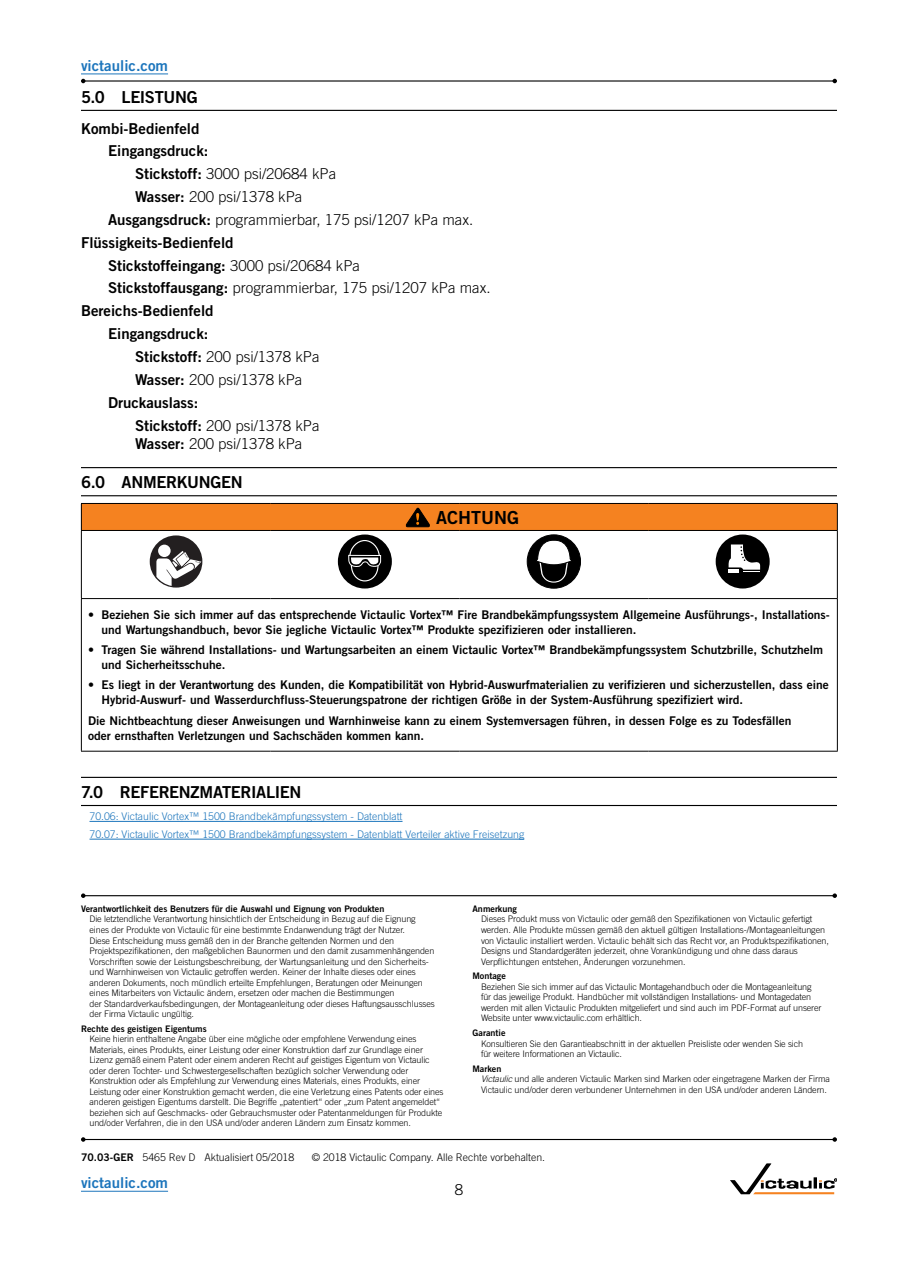
<style>
.page{position:relative;width:918px;height:1263px;background:#fff}
.page>*{position:absolute;margin:0;border:0;box-sizing:border-box;transform-origin:0 0}
.t1{font:18px "Trade Gothic LT Std Bd 2";color:#000}
.t2{font:16.5px "Trade Gothic LT Std Bd 2";letter-spacing:-.025em;color:#000}
.t3{font:300 15px/22.8px "Trade Gothic LT Std";color:#000}
.t4{font:15px/22.8px "Trade Gothic LT Std Bd 2";color:#000}
.t5{font:15px "Trade Gothic LT Std Bd 2";color:#1c75bc}
.t6{font:12px/15px "Trade Gothic LT Std Bd 2";color:#000}
.t7{font:300 10.5px/17.7px "Trade Gothic LT Std";color:#1c75bc}
.t8{font:300 10.5px "Trade Gothic LT Std";color:#000}
.t9{font:300 9px/10.5px "Trade Gothic LT Std";letter-spacing:-.01em;color:#000}
.t10{font:9px "Trade Gothic LT Std Bd 2";color:#000}
.s1{font-family:"Trade Gothic LT Std Bd 2";font-weight:400}
.s2{font-family:"Trade Gothic LT Std";font-weight:300}
.s3{font-style:italic}
</style>
<div class="page">
<hr style="left:83px;top:895px;width:752px;height:1px;background:#000">
<svg style="left:81px;top:893px;width:5px;height:5px"></svg>
<svg style="left:832px;top:893px;width:5px;height:5px"></svg>
<hr style="left:81px;top:1191px;width:87px;height:1px;background:#1c75bc">
<hr style="left:81px;top:110px;width:756px;height:1px;background:#000">
<hr style="left:81px;top:467px;width:756px;height:1px;background:#000">
<hr style="left:81px;top:495px;width:756px;height:1px;background:#000">
<hr style="left:81px;top:777px;width:756px;height:1px;background:#000">
<hr style="left:81px;top:805px;width:756px;height:1px;background:#000">
<hr style="left:90px;top:821px;width:313px;height:1px;background:#1c75bc">
<hr style="left:90px;top:839px;width:434px;height:1px;background:#1c75bc">
<div style="left:81px;top:503px;width:756px;height:27px;background:#f58220"></div>
<hr style="left:837px;top:599px;width:1px;height:152px;background:#000">
<hr style="left:81px;top:503px;width:189px;height:1px;background:#000">
<svg style="left:81px;top:504px;width:1px;height:26px"></svg>
<hr style="left:270px;top:503px;width:189px;height:1px;background:#000">
<hr style="left:459px;top:503px;width:189px;height:1px;background:#000">
<hr style="left:648px;top:503px;width:190px;height:1px;background:#000">
<svg style="left:837px;top:504px;width:1px;height:26px"></svg>
<hr style="left:81px;top:530px;width:189px;height:1px;background:#000">
<hr style="left:81px;top:531px;width:1px;height:67px;background:#000">
<hr style="left:270px;top:530px;width:189px;height:1px;background:#000">
<hr style="left:459px;top:530px;width:189px;height:1px;background:#000">
<hr style="left:648px;top:530px;width:190px;height:1px;background:#000">
<hr style="left:81px;top:598px;width:189px;height:1px;background:#000">
<hr style="left:81px;top:599px;width:1px;height:152px;background:#000">
<hr style="left:270px;top:598px;width:189px;height:1px;background:#000">
<hr style="left:459px;top:598px;width:189px;height:1px;background:#000">
<hr style="left:648px;top:598px;width:190px;height:1px;background:#000">
<hr style="left:81px;top:751px;width:189px;height:1px;background:#000">
<hr style="left:270px;top:751px;width:189px;height:1px;background:#000">
<hr style="left:459px;top:751px;width:189px;height:1px;background:#000">
<hr style="left:648px;top:751px;width:190px;height:1px;background:#000">
<hr style="left:837px;top:531px;width:1px;height:67px;background:#000">
<svg style="left:406px;top:508px;width:24px;height:19px"></svg>
<svg style="left:150px;top:535px;width:52px;height:53px"></svg>
<div style="left:338px;top:534px;width:54px;height:54px;background:#000;border-radius:50%"></div>
<svg style="left:348px;top:539px;width:33px;height:43px"></svg>
<div style="left:527px;top:535px;width:54px;height:53px;background:#000;border-radius:50%"></div>
<div style="left:527px;top:534px;width:54px;height:54px;border:1px solid #000;border-radius:50%"></div>
<svg style="left:535px;top:540px;width:37px;height:43px"></svg>
<div style="left:716px;top:534px;width:54px;height:54px;background:#000;border-radius:50%"></div>
<svg style="left:729px;top:544px;width:31px;height:28px"></svg>
<hr style="left:83px;top:80px;width:752px;height:2px;background:#000">
<svg style="left:81px;top:79px;width:5px;height:4px"></svg>
<svg style="left:832px;top:79px;width:5px;height:4px"></svg>
<hr style="left:83px;top:1139px;width:752px;height:1px;background:#000">
<svg style="left:81px;top:1137px;width:5px;height:5px"></svg>
<svg style="left:832px;top:1137px;width:5px;height:5px"></svg>
<hr style="left:81px;top:74px;width:87px;height:1px;background:#1c75bc">
<svg style="left:730px;top:1163px;width:107px;height:31px"></svg>
<h3 class="t5" style="left:81px;top:56px;width:89px">victaulic.com</h3>
<h2 class="t2" style="left:81px;top:87px;width:118px">5.0 LEISTUNG</h2>
<h3 class="t4" style="left:108px;top:117px;width:102px;line-height:22.2px;text-indent:-27px">Kombi-Bedienfeld<br>Eingangsdruck:</h3>
<h3 class="t3" style="left:135px;top:162px;width:203px"><span class="s1">Stickstoff:</span> 3000 psi/20684 kPa</h3>
<h3 class="t3" style="left:135px;top:185px;width:169px"><span class="s1">Wasser:</span> 200 psi/1378 kPa</h3>
<h3 class="t3" style="left:108px;top:208px;width:367px"><span class="s1">Ausgangsdruck:</span> programmierbar, 175 psi/1207 kPa max.</h3>
<h3 class="t4" style="left:108px;top:231px;width:254px;text-indent:-27px">Flüssigkeits-Bedienfeld<br>Stickstoffeingang: <span class="s2">3000 psi/20684 kPa</span></h3>
<h3 class="t3" style="left:108px;top:276px;width:384px"><span class="s1">Stickstoffausgang:</span> programmierbar, 175 psi/1207 kPa max.</h3>
<h3 class="t4" style="left:108px;top:299px;width:107px;text-indent:-27px">Bereichs-Bedienfeld<br>Eingangsdruck:</h3>
<h3 class="t3" style="left:135px;top:345px;width:186px"><span class="s1">Stickstoff:</span> 200 psi/1378 kPa<br><span class="s1">Wasser:</span> 200 psi/1378 kPa</h3>
<h3 class="t4" style="left:108px;top:391px;width:92px">Druckauslass:</h3>
<h3 class="t3" style="left:135px;top:416px;width:186px;line-height:18px"><span class="s1">Stickstoff:</span> 200 psi/1378 kPa<br><span class="s1">Wasser:</span> 200 psi/1378 kPa</h3>
<h2 class="t2" style="left:81px;top:472px;width:163px">6.0 ANMERKUNGEN</h2>
<h1 class="t1" style="left:436px;top:506px;width:84px">ACHTUNG</h1>
<p class="t6" style="left:102px;top:607px;width:730px;text-indent:-14px">• Beziehen Sie sich immer auf das entsprechende Victaulic Vortex™ Fire Brandbekämpfungssystem Allgemeine Ausführungs-, Installations&shy;und Wartungshandbuch, bevor Sie jegliche Victaulic Vortex™ Produkte spezifizieren oder installieren.</p>
<h3 class="t6" style="left:102px;top:642px;width:723px;text-indent:-14px">• Tragen Sie während Installations- und Wartungsarbeiten an einem Victaulic Vortex™ Brandbekämpfungssystem Schutzbrille, Schutzhelm und Sicherheitsschuhe.</h3>
<p class="t6" style="left:102px;top:677px;width:729px;text-indent:-14px">• Es liegt in der Verantwortung des Kunden, die Kompatibilität von Hybrid-Auswurfmaterialien zu verifizieren und sicherzustellen, dass eine<br>Hybrid-Auswurf- und Wasserdurchfluss-Steuerungspatrone der richtigen Größe in der System-Ausführung spezifiziert wird.</p>
<h3 class="t6" style="left:88px;top:713px;width:705px">Die Nichtbeachtung dieser Anweisungen und Warnhinweise kann zu einem Systemversagen führen, in dessen Folge es zu Todesfällen oder ernsthaften Verletzungen und Sachschäden kommen kann.</h3>
<h2 class="t2" style="left:81px;top:782px;width:222px">7.0 REFERENZMATERIALIEN</h2>
<p class="t7" style="left:90px;top:808px;width:436px">70.06: Victaulic Vortex™ 1500 Brandbekämpfungssystem - Datenblatt<br>70.07: Victaulic Vortex™ 1500 Brandbekämpfungssystem - Datenblatt Verteiler aktive Freisetzung</p>
<p class="t10" style="left:81px;top:903px;width:305px">Verantwortlichkeit des Benutzers für die Auswahl und Eignung von Produkten</p>
<p class="t9" style="left:90px;top:914px;width:347px">Die letztendliche Verantwortung hinsichtlich der Entscheidung in Bezug auf die Eignung eines der Produkte von Victaulic für eine bestimmte Endanwendung trägt der Nutzer.<br>Diese Entscheidung muss gemäß den in der Branche geltenden Normen und den Projektspezifikationen, den maßgeblichen Baunormen und den damit zusammenhängenden Vorschriften sowie der Leistungsbeschreibung, der Wartungsanleitung und den Sicherheits&shy;und Warnhinweisen von Victaulic getroffen werden. Keiner der Inhalte dieses oder eines anderen Dokuments, noch mündlich erteilte Empfehlungen, Beratungen oder Meinungen eines Mitarbeiters von Victaulic ändern, ersetzen oder machen die Bestimmungen<br>der Standardverkaufsbedingungen, der Montageanleitung oder dieses Haftungsausschlusses der Firma Victaulic ungültig.</p>
<p class="t10" style="left:81px;top:1023px;width:127px">Rechte des geistigen Eigentums</p>
<p class="t9" style="left:90px;top:1034px;width:356px">Keine hierin enthaltene Angabe über eine mögliche oder empfohlene Verwendung eines Materials, eines Produkts, einer Leistung oder einer Konstruktion darf zur Grundlage einer Lizenz gemäß einem Patent oder einem anderen Recht auf geistiges Eigentum von Victaulic oder deren Tochter- und Schwestergesellschaften bezüglich solcher Verwendung oder Konstruktion oder als Empfehlung zur Verwendung eines Materials, eines Produkts, einer Leistung oder einer Konstruktion gemacht werden, die eine Verletzung eines Patents oder eines anderen geistigen Eigentums darstellt. Die Begriffe „patentiert“ oder „zum Patent angemeldet“ beziehen sich auf Geschmacks- oder Gebrauchsmuster oder Patentanmeldungen für Produkte und/oder Verfahren, die in den USA und/oder anderen Ländern zum Einsatz kommen.</p>
<p class="t10" style="left:472px;top:903px;width:46px">Anmerkung</p>
<p class="t9" style="left:481px;top:914px;width:349px">Dieses Produkt muss von Victaulic oder gemäß den Spezifikationen von Victaulic gefertigt werden. Alle Produkte müssen gemäß den aktuell gültigen Installations-/Montageanleitungen von Victaulic installiert werden. Victaulic behält sich das Recht vor, an Produktspezifikationen, Designs und Standardgeräten jederzeit, ohne Vorankündigung und ohne dass daraus Verpflichtungen entstehen, Änderungen vorzunehmen.</p>
<p class="t10" style="left:472px;top:970px;width:35px">Montage</p>
<p class="t9" style="left:481px;top:981px;width:342px">Beziehen Sie sich immer auf das Victaulic Montagehandbuch oder die Montageanleitung für das jeweilige Produkt. Handbücher mit vollständigen Installations- und Montagedaten werden mit allen Victaulic Produkten mitgeliefert und sind auch im PDF-Format auf unserer Website unter www.victaulic.com erhältlich.</p>
<p class="t10" style="left:472px;top:1027px;width:35px">Garantie</p>
<p class="t9" style="left:481px;top:1038px;width:324px">Konsultieren Sie den Garantieabschnitt in der aktuellen Preisliste oder wenden Sie sich für weitere Informationen an Victaulic.</p>
<p class="t10" style="left:472px;top:1063px;width:30px">Marken</p>
<p class="t9" style="left:481px;top:1074px;width:351px"><span class="s3">Victaulic</span> und alle anderen Victaulic Marken sind Marken oder eingetragene Marken der Firma<br>Victaulic und/oder deren verbundener Unternehmen in den USA und/oder anderen Ländern.</p>
<p class="t8" style="left:81px;top:1151px;width:215px"><span class="s1">70.03-GER</span> 5465 Rev D Aktualisiert 05/2018</p>
<p class="t8" style="left:312px;top:1151px;width:235px">© 2018 Victaulic Company. Alle Rechte vorbehalten.</p>
<h3 class="t5" style="left:81px;top:1173px;width:89px">victaulic.com</h3>
<h3 class="t3" style="left:455px;top:1178px;width:10px">8</h3>
</div>
